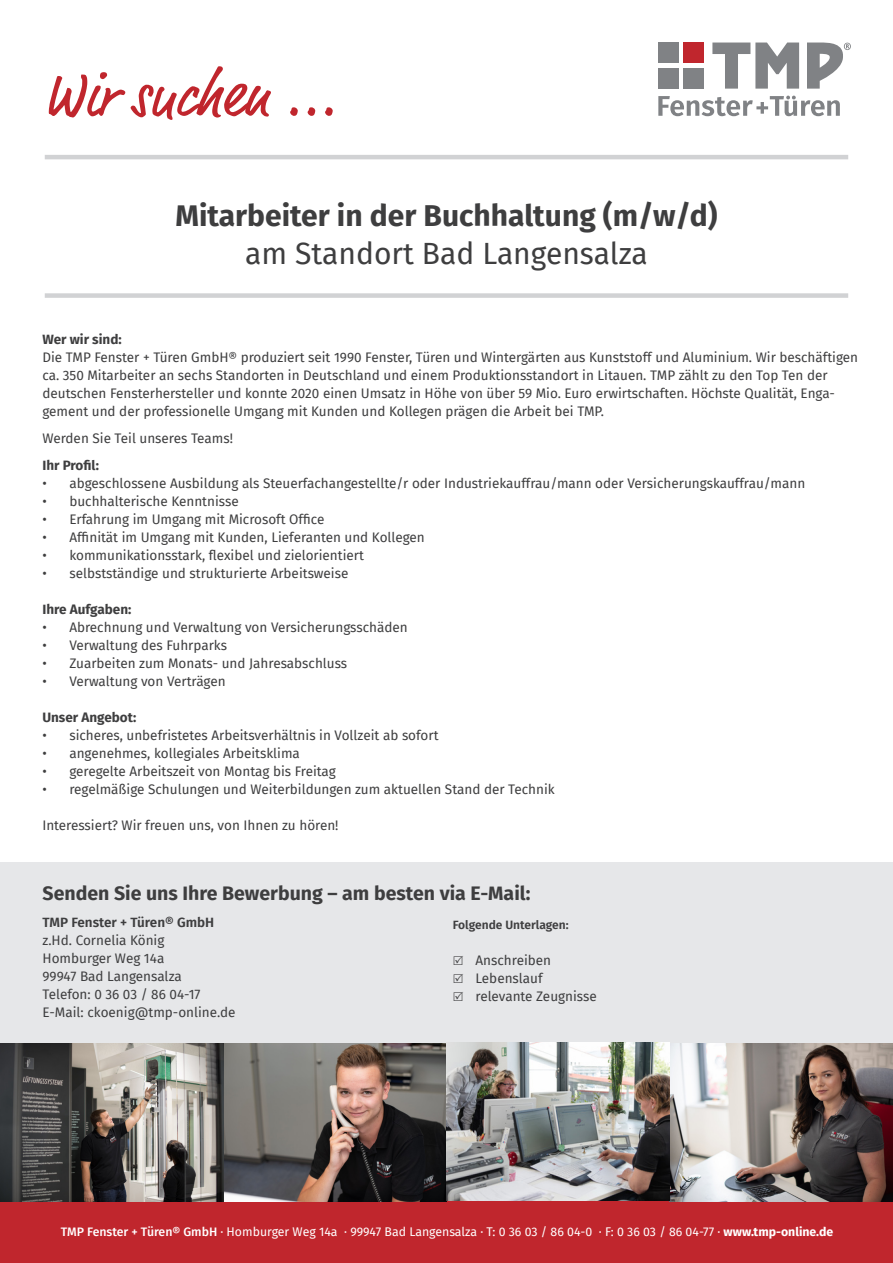
<style>
.page{position:relative;width:893px;height:1263px;background:#fff}
.page>*{position:absolute;margin:0;border:0;box-sizing:border-box;transform-origin:0 0}
.t1{font:61.5px "Market Pro";color:#c0262d}
.t2{font:700 30px "Fira Sans";color:#3e3e3f}
.t3{font:30px "Fira Sans";color:#3e3e3f}
.t4{font:700 19.5px "Fira Sans";color:#3e3e3f}
.t5{font:13.5px/18px "Fira Sans";color:#3e3e3f}
.t6{font:700 13.5px "Fira Sans";color:#3e3e3f}
.t7{font:600 13.5px/18px "Fira Sans";color:#3e3e3f}
.t8{font:12.3px "Fira Sans";color:#fff}
.t9{font:600 12px "Fira Sans";color:#3e3e3f}
.s1{font-weight:400}
.s2{font-weight:500}
.s3{font-weight:700}
</style>
<div class="page">
<div style="left:0;top:863px;width:893px;height:180px;background:#e6e7e9"></div>
<div style="left:0;top:1201px;width:893px;height:62px;background:#c0262d"></div>
<hr style="left:45px;top:155px;width:803px;height:4px;background:#d1d2d4">
<div style="left:45px;top:293px;width:803px;height:5px;background:#d1d2d4"></div>
<img style="left:0;top:1043px;width:893px;height:158px">
<div style="left:658px;top:43px;width:21px;height:20px;background:#808285"></div>
<svg style="left:712px;top:43px;width:87px;height:46px"></svg>
<svg style="left:807px;top:43px;width:44px;height:46px"></svg>
<div style="left:658px;top:68px;width:21px;height:21px;background:#808285"></div>
<div style="left:683px;top:43px;width:21px;height:20px;background:#c0262d"></div>
<div style="left:683px;top:68px;width:21px;height:21px;background:#808285"></div>
<svg style="left:658px;top:96px;width:182px;height:20px"></svg>
<p class="t1" style="left:43px;top:54px;width:296px">Wir suchen ...</p>
<p class="t2" style="left:176px;top:191px;width:543px">Mitarbeiter in der Buchhaltung (m/w/d)</p>
<p class="t3" style="left:245px;top:231px;width:404px">am Standort Bad Langensalza</p>
<p class="t6" style="left:42px;top:328px;width:81px">Wer wir sind:</p>
<p class="t5" style="left:42px;top:348px;width:817px">Die TMP Fenster + Türen GmbH® produziert seit 1990 Fenster, Türen und Wintergärten aus Kunststoff und Aluminium. Wir beschäftigen ca. 350 Mitarbeiter an sechs Standorten in Deutschland und einem Produktionsstandort in Litauen. TMP zählt zu den Top Ten der deutschen Fensterhersteller und konnte 2020 einen Umsatz in Höhe von über 59 Mio. Euro erwirtschaften. Höchste Qualität, Enga&shy;gement und der professionelle Umgang mit Kunden und Kollegen prägen die Arbeit bei TMP.</p>
<p class="t5" style="left:42px;top:429px;width:192px">Werden Sie Teil unseres Teams!</p>
<p class="t6" style="left:42px;top:454px;width:58px">Ihr Profil:</p>
<p class="t5" style="left:42px;top:474px;width:764px">• abgeschlossene Ausbildung als Steuerfachangestellte/r oder Industriekauffrau/mann oder Versicherungskauffrau/mann</p>
<p class="t5" style="left:42px;top:492px;width:198px">• buchhalterische Kenntnisse</p>
<p class="t5" style="left:42px;top:510px;width:284px">• Erfahrung im Umgang mit Microsoft Office</p>
<p class="t5" style="left:42px;top:528px;width:384px">• Affinität im Umgang mit Kunden, Lieferanten und Kollegen</p>
<p class="t5" style="left:42px;top:546px;width:323px">• kommunikationsstark, flexibel und zielorientiert</p>
<p class="t5" style="left:42px;top:564px;width:307px">• selbstständige und strukturierte Arbeitsweise</p>
<p class="t6" style="left:42px;top:598px;width:90px">Ihre Aufgaben:</p>
<p class="t5" style="left:42px;top:618px;width:367px">• Abrechnung und Verwaltung von Versicherungsschäden</p>
<p class="t5" style="left:42px;top:636px;width:186px">• Verwaltung des Fuhrparks</p>
<p class="t5" style="left:42px;top:654px;width:306px">• Zuarbeiten zum Monats- und Jahresabschluss</p>
<p class="t5" style="left:42px;top:672px;width:185px">• Verwaltung von Verträgen</p>
<p class="t6" style="left:42px;top:706px;width:96px">Unser Angebot:</p>
<p class="t5" style="left:42px;top:726px;width:398px">• sicheres, unbefristetes Arbeitsverhältnis in Vollzeit ab sofort</p>
<p class="t5" style="left:42px;top:744px;width:259px">• angenehmes, kollegiales Arbeitsklima</p>
<p class="t5" style="left:42px;top:762px;width:295px">• geregelte Arbeitszeit von Montag bis Freitag</p>
<p class="t5" style="left:42px;top:780px;width:514px">• regelmäßige Schulungen und Weiterbildungen zum aktuellen Stand der Technik</p>
<p class="t5" style="left:42px;top:816px;width:298px">Interessiert? Wir freuen uns, von Ihnen zu hören!</p>
<p class="t4" style="left:43px;top:877px;width:489px">Senden Sie uns Ihre Bewerbung – am besten via E-Mail:</p>
<p class="t7" style="left:43px;top:913px;width:173px">TMP Fenster + Türen® GmbH <span class="s1">z.Hd. Cornelia König</span></p>
<p class="t5" style="left:43px;top:949px;width:195px">Homburger Weg 14a<br>99947 Bad Langensalza<br>Telefon: 0 36 03 / 86 04-17<br>E-Mail: ckoenig@tmp-online.de</p>
<p class="t9" style="left:453px;top:915px;width:117px">Folgende Unterlagen:</p>
<p class="t5" style="left:476px;top:951px;width:123px">Anschreiben<br>Lebenslauf relevante Zeugnisse</p>
<p class="t8" style="left:61px;top:1223px;width:774px"><span class="s2">TMP Fenster + Türen® GmbH</span> · Homburger Weg 14a · 99947 Bad Langensalza · T: 0 36 03 / 86 04-0 · F: 0 36 03 / 86 04-77 · <span class="s3">www.tmp-online.de</span></p>
</div>
